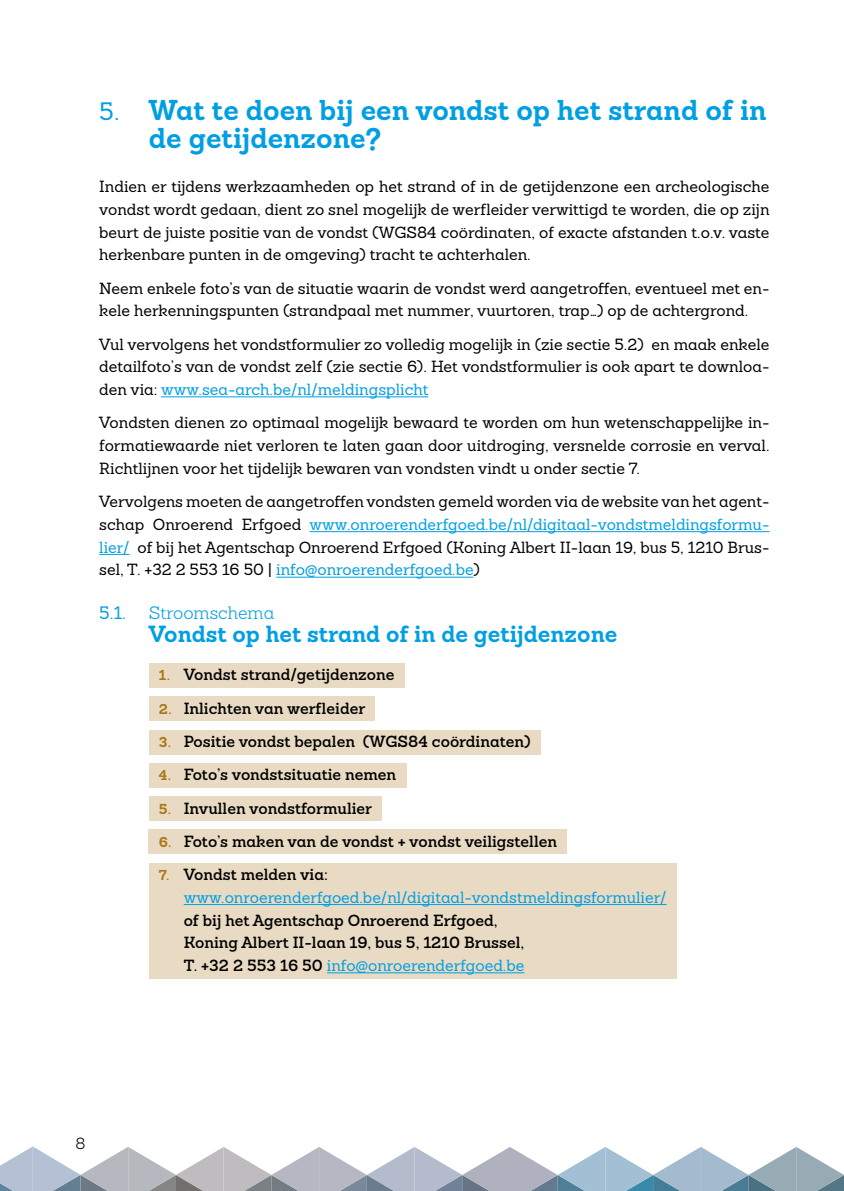
<style>
.page{position:relative;width:844px;height:1191px;background:#fff}
.page>*{position:absolute;margin:0;border:0;box-sizing:border-box;transform-origin:0 0}
.t1{font:700 28px/28px "Sanchez";color:#009fe3}
.t2{font:700 22.75px "Sanchez";color:#009fe3}
.t3{font:300 17.5px "Sanchez";color:#009fe3}
.t4{font:17.5px "Sanchez";color:#009fe3}
.t5{font:15.75px/22.8px "Sanchez";color:#000;text-align:justify}
.t6{font:600 15.75px/22.8px "Sanchez";color:#000}
.t7{font:15.75px/22.8px "Sanchez";color:#009fe3}
.t8{font:300 15.75px "Sanchez";color:#000}
.s1{font-weight:400;font-size:24.5px}
.s2{color:#009fe3}
.s3{font-weight:700;font-size:14px;color:#a9791b}
.s4{font-weight:600;color:#000}
.s5{font-weight:400;color:#009fe3}
</style>
<div class="page">
<hr style="left:843px;top:0;width:1px;height:1191px;background:#f6f0e7">
<hr style="left:161px;top:396px;width:267px;height:1px;background:#009fe3">
<hr style="left:309px;top:531px;width:460px;height:1px;background:#009fe3">
<hr style="left:99px;top:554px;width:30px;height:1px;background:#009fe3">
<hr style="left:276px;top:577px;width:197px;height:1px;background:#009fe3">
<div style="left:149px;top:663px;width:255px;height:25px;background:#e9dbc3"></div>
<div style="left:149px;top:696px;width:226px;height:25px;background:#e9dbc3"></div>
<div style="left:149px;top:730px;width:391px;height:24px;background:#e9dbc3"></div>
<div style="left:149px;top:763px;width:257px;height:24px;background:#e9dbc3"></div>
<div style="left:149px;top:796px;width:232px;height:25px;background:#e9dbc3"></div>
<div style="left:149px;top:829px;width:418px;height:25px;background:#e9dbc3"></div>
<div style="left:149px;top:863px;width:527px;height:115px;background:#e9dbc3"></div>
<hr style="left:184px;top:904px;width:482px;height:1px;background:#009fe3">
<hr style="left:327px;top:972px;width:197px;height:1px;background:#009fe3">
<svg style="left:0;top:1146px;width:844px;height:45px"></svg>
<h1 class="t1" style="left:149px;top:96px;width:618px;text-indent:-50px"><span class="s1">5.</span> Wat te doen bij een vondst op het strand of in de getijdenzone?</h1>
<p class="t5" style="left:99px;top:175px;width:671px">Indien er tijdens werkzaamheden op het strand of in de getijdenzone een archeologische vondst wordt gedaan, dient zo snel mogelijk de werfleider verwittigd te worden, die op zijn beurt de juiste positie van de vondst (WGS84 coördinaten, of exacte afstanden t.o.v. vaste herkenbare punten in de omgeving) tracht te achterhalen.</p>
<p class="t5" style="left:99px;top:276px;width:671px">Neem enkele foto’s van de situatie waarin de vondst werd aangetroffen, eventueel met en&shy;kele herkenningspunten (strandpaal met nummer, vuurtoren, trap…) op de achtergrond.</p>
<p class="t5" style="left:99px;top:332px;width:671px">Vul vervolgens het vondstformulier zo volledig mogelijk in (zie sectie 5.2) en maak enkele detailfoto’s van de vondst zelf (zie sectie 6). Het vondstformulier is ook apart te downloa&shy;den via: <span class="s2">www.sea-arch.be/nl/meldingsplicht</span></p>
<p class="t5" style="left:99px;top:411px;width:671px">Vondsten dienen zo optimaal mogelijk bewaard te worden om hun wetenschappelijke in&shy;formatiewaarde niet verloren te laten gaan door uitdroging, versnelde corrosie en verval.<br>Richtlijnen voor het tijdelijk bewaren van vondsten vindt u onder sectie 7.</p>
<p class="t5" style="left:99px;top:490px;width:671px">Vervolgens moeten de aangetroffen vondsten gemeld worden via de website van het agent&shy;schap Onroerend Erfgoed <span class="s2">www.onroerenderfgoed.be/nl/digitaal-vondstmeldingsformu&shy;lier/</span> of bij het Agentschap Onroerend Erfgoed (Koning Albert II-laan 19, bus 5, 1210 Brus&shy;sel, T. +32 2 553 16 50 | <span class="s2">info@onroerenderfgoed.be</span>)</p>
<p class="t4" style="left:99px;top:601px;width:28px">5.1.</p>
<p class="t3" style="left:149px;top:602px;width:127px">Stroomschema</p>
<h2 class="t2" style="left:149px;top:618px;width:470px">Vondst op het strand of in de getijdenzone</h2>
<p class="t6" style="left:159px;top:663px;width:237px"><span class="s3">1.</span> Vondst strand/getijdenzone</p>
<p class="t6" style="left:159px;top:696px;width:208px"><span class="s3">2.</span> Inlichten van werfleider</p>
<p class="t6" style="left:159px;top:730px;width:373px"><span class="s3">3.</span> Positie vondst bepalen (WGS84 coördinaten)</p>
<p class="t6" style="left:159px;top:763px;width:239px"><span class="s3">4.</span> Foto’s vondstsituatie nemen</p>
<p class="t6" style="left:159px;top:796px;width:215px"><span class="s3">5.</span> Invullen vondstformulier</p>
<p class="t6" style="left:159px;top:829px;width:399px"><span class="s3">6.</span> Foto’s maken van de vondst + vondst veiligstellen</p>
<p class="t7" style="left:184px;top:863px;width:484px;text-indent:-25px"><span class="s3">7.</span> <span class="s4">Vondst melden via: </span>www.onroerenderfgoed.be/nl/digitaal-vondstmeldingsformulier/</p>
<p class="t6" style="left:184px;top:908px;width:342px">of bij het Agentschap Onroerend Erfgoed,<br>Koning Albert II-laan 19, bus 5, 1210 Brussel,<br>T. +32 2 553 16 50 <span class="s5">info@onroerenderfgoed.be</span></p>
<p class="t8" style="left:76px;top:1133px;width:12px">8</p>
</div>
